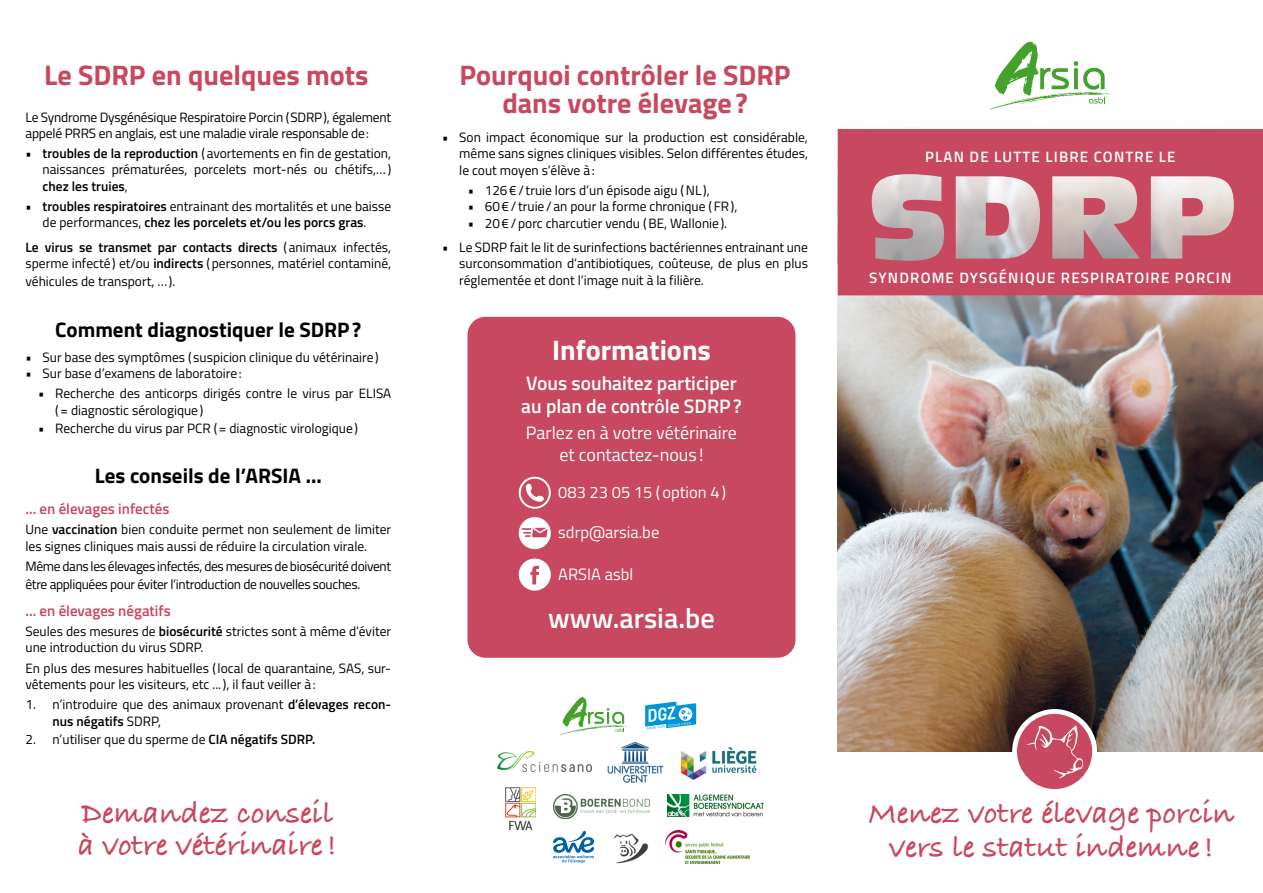
<style>
.page{position:relative;width:1263px;height:893px;background:#fff}
.page>*{position:absolute;margin:0;border:0;box-sizing:border-box;transform-origin:0 0}
.t1{font:700 31.95px/34.5px "Bradley Hand ITCTT";color:#c7485f;text-align:center}
.t2{font:700 28.2px/28.5px "Titillium Web";color:#c7485f;text-align:center}
.t3{font:700 28.2px "Titillium Web";color:#fff}
.t4{font:600 28.2px "Titillium Web";color:#fff}
.t5{font:700 21px "Titillium Web";color:#000}
.t6{font:600 19.5px/23.4px "Titillium Web";color:#fff}
.t7{font:18px/21.6px "Titillium Web";color:#fff;text-align:center}
.t8{font:16.5px "Titillium Web";color:#fff}
.t9{font:600 15px "Titillium Web";letter-spacing:.08em;color:#fff}
.t10{font:600 15px "Titillium Web";color:#c7485f}
.t11{font:13.5px/16.2px "Titillium Web";color:#000}
.t12{font:13.5px/18px "Titillium Web";letter-spacing:-.025em;color:#000}
.t13{font:600 13.5px/16.2px "Titillium Web";color:#000;text-align:center}
.s1{font-weight:600}
.s2{font-weight:400}
</style>
<div class="page">
<div style="left:467px;top:317px;width:328px;height:341px;background:#c7485f;border-radius:18px"></div>
<svg style="left:519px;top:477px;width:32px;height:32px"></svg>
<svg style="left:519px;top:517px;width:32px;height:32px"></svg>
<svg style="left:519px;top:558px;width:32px;height:33px"></svg>
<img style="left:838px;top:295px;width:425px;height:456px">
<svg style="left:990px;top:41px;width:121px;height:69px"></svg>
<svg style="left:553px;top:831px;width:41px;height:32px"></svg>
<img style="left:505px;top:787px;width:30px;height:44px">
<svg style="left:560px;top:697px;width:68px;height:38px"></svg>
<img style="left:553px;top:794px;width:96px;height:24px">
<img style="left:668px;top:794px;width:95px;height:22px">
<svg style="left:645px;top:702px;width:51px;height:28px"></svg>
<img style="left:613px;top:833px;width:36px;height:31px">
<img style="left:680px;top:747px;width:77px;height:33px">
<img style="left:497px;top:751px;width:95px;height:21px">
<img style="left:607px;top:742px;width:57px;height:41px">
<img style="left:665px;top:831px;width:84px;height:32px">
<svg style="left:838px;top:129px;width:425px;height:166px;background:#c97483"></svg>
<div style="left:905px;top:137px;width:287px;height:28px;background:#c7485f;border-radius:8px"></div>
<div style="left:1012px;top:709px;width:85px;height:85px;background:#fff;border-radius:50%"></div>
<div style="left:1017px;top:714px;width:75px;height:75px;background:#c7485f;border-radius:50%"></div>
<svg style="left:1026px;top:725px;width:57px;height:53px"></svg>
<h2 class="t2" style="left:44px;top:59px;width:326px">Le SDRP en quelques mots</h2>
<p class="t11" style="left:26px;top:108px;width:367px">Le Syndrome Dysgénésique Respiratoire Porcin (SDRP), également appelé PRRS en anglais, est une maladie virale responsable de:</p>
<p class="t11" style="left:43px;top:145px;width:350px;text-align:justify;text-indent:-17px"><span class="s1">• troubles de la reproduction</span> (avortements en fin de gestation, naissances prématurées, porcelets mort-nés ou chétifs,…) <span class="s1">chez les truies</span>,</p>
<p class="t13" style="left:26px;top:198px;width:367px">• troubles respiratoires <span class="s2">entrainant des mortalités et une baisse de performances,</span> chez les porcelets et/ou les porcs gras<span class="s2">.</span></p>
<p class="t11" style="left:26px;top:239px;width:367px"><span class="s1">Le virus se transmet par contacts directs</span> (animaux infectés, sperme infecté) et/ou <span class="s1">indirects</span> (personnes, matériel contaminé,</p>
<p class="t11" style="left:25px;top:273px;width:151px">véhicules de transport, …).</p>
<h3 class="t5" style="left:55px;top:314px;width:308px">Comment diagnostiquer le SDRP?</h3>
<p class="t11" style="left:26px;top:348px;width:355px">• Sur base des symptômes ( suspicion clinique du vétérinaire)</p>
<p class="t11" style="left:26px;top:364px;width:218px">• Sur base d’examens de laboratoire:</p>
<p class="t11" style="left:55px;top:385px;width:337px;text-indent:-17px">• Recherche des anticorps dirigés contre le virus par ELISA (= diagnostic sérologique)</p>
<p class="t11" style="left:38px;top:419px;width:321px">• Recherche du virus par PCR (= diagnostic virologique)</p>
<h3 class="t5" style="left:95px;top:460px;width:229px">Les conseils de l’ARSIA ...</h3>
<p class="t10" style="left:26px;top:497px;width:145px">... en élevages infectés</p>
<p class="t11" style="left:26px;top:521px;width:367px">Une <span class="s1">vaccination</span> bien conduite permet non seulement de limiter les signes cliniques mais aussi de réduire la circulation virale.</p>
<p class="t12" style="left:26px;top:557px;width:367px">Même dans les élevages infectés, des mesures de biosécurité doivent être appliquées pour éviter l’introduction de nouvelles souches.</p>
<p class="t10" style="left:26px;top:599px;width:147px">... en élevages négatifs</p>
<p class="t11" style="left:26px;top:623px;width:367px">Seules des mesures de <span class="s1">biosécurité</span> strictes sont à même d’éviter une introduction du virus SDRP.</p>
<p class="t11" style="left:26px;top:659px;width:367px">En plus des mesures habituelles (local de quarantaine, SAS, sur&shy;vêtements pour les visiteurs, etc ...), il faut veiller à:</p>
<p class="t11" style="left:53px;top:696px;width:340px;text-indent:-27px">1. n’introduire que des animaux provenant <span class="s1">d’élevages recon&shy;nus négatifs</span> SDRP,</p>
<p class="t11" style="left:26px;top:730px;width:291px">2. n’utiliser que du sperme de <span class="s1">CIA négatifs SDRP.</span></p>
<h1 class="t1" style="left:78px;top:796px;width:260px;line-height:32px;text-align:left">Demandez conseil à votre vétérinaire!</h1>
<h2 class="t2" style="left:460px;top:59px;width:332px">Pourquoi contrôler le SDRP dans votre élevage?</h2>
<p class="t11" style="left:459px;top:129px;width:350px;text-align:justify;text-indent:-17px">• Son impact économique sur la production est considérable, même sans signes cliniques visibles. Selon différentes études, le cout moyen s’élève à:</p>
<p class="t11" style="left:468px;top:182px;width:243px">• 126€/ truie lors d’un épisode aigu (NL ),</p>
<p class="t11" style="left:468px;top:198px;width:271px">• 60€/ truie/an pour la forme chronique (FR),</p>
<p class="t11" style="left:468px;top:214px;width:261px">• 20€/porc charcutier vendu (BE, Wallonie).</p>
<p class="t11" style="left:459px;top:239px;width:350px;text-align:justify;text-indent:-17px">• Le SDRP fait le lit de surinfections bactériennes entrainant une surconsommation d’antibiotiques, coûteuse, de plus en plus réglementée et dont l’image nuit à la filière.</p>
<h2 class="t3" style="left:552px;top:328px;width:160px">Informations</h2>
<h3 class="t6" style="left:521px;top:370px;width:222px">Vous souhaitez participer au plan de contrôle SDRP?</h3>
<h3 class="t7" style="left:526px;top:421px;width:213px">Parlez en à votre vétérinaire et contactez-nous !</h3>
<p class="t8" style="left:558px;top:480px;width:169px">083 23 05 15 (option 4)</p>
<p class="t8" style="left:558px;top:521px;width:103px">sdrp@arsia.be</p>
<p class="t8" style="left:558px;top:563px;width:76px">ARSIA asbl</p>
<h2 class="t4" style="left:548px;top:597px;width:168px">www.arsia.be</h2>
<p class="t9" style="left:925px;top:146px;width:252px">PLAN DE LUTTE LIBRE CONTRE LE</p>
<p class="t9" style="left:869px;top:266px;width:364px">SYNDROME DYSGÉNIQUE RESPIRATOIRE PORCIN</p>
<h1 class="t1" style="left:869px;top:794px;width:367px">Menez votre élevage porcin vers le statut indemne!</h1>
</div>
